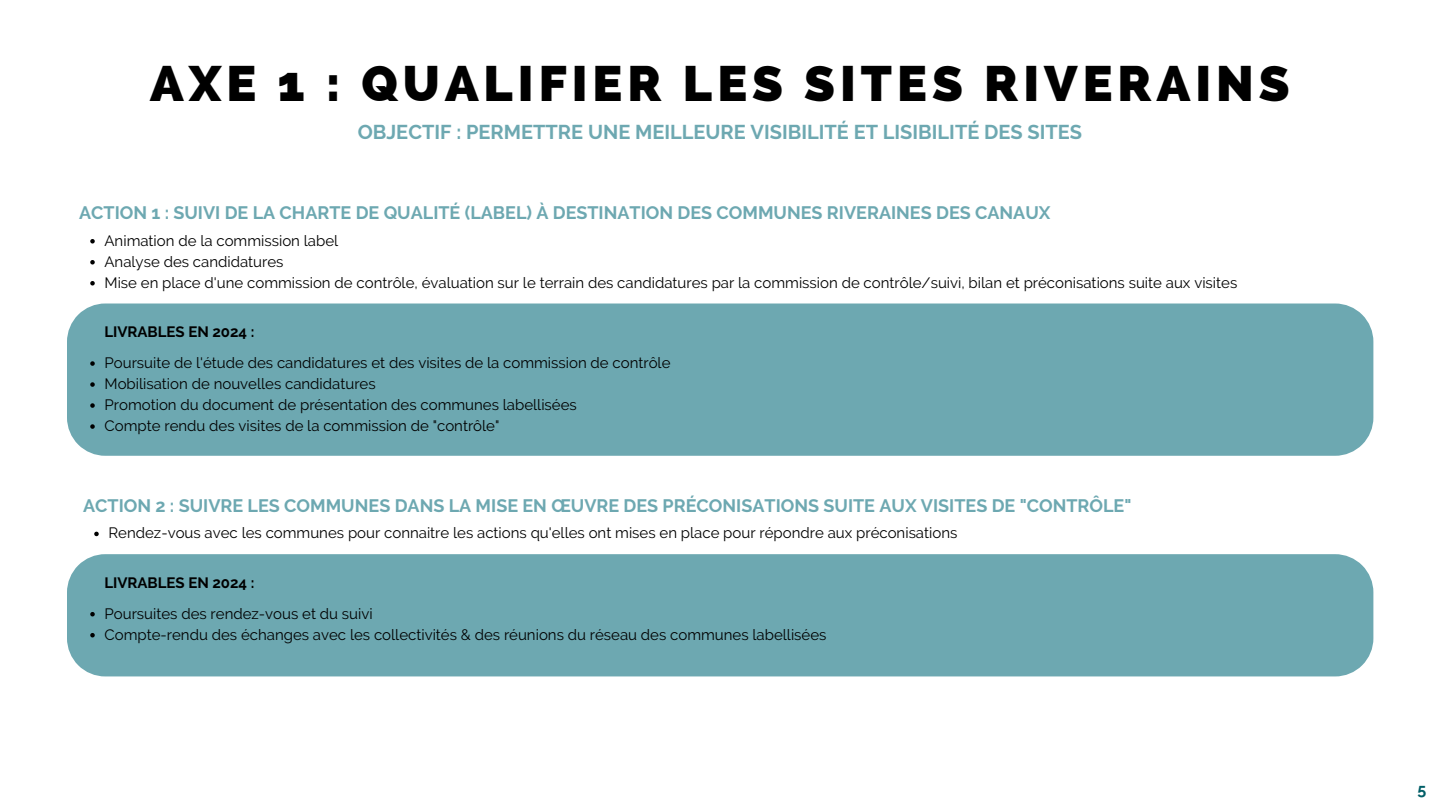
<style>
.page{position:relative;width:1440px;height:810px;background:#fff}
.page>*{position:absolute;margin:0;border:0;box-sizing:border-box;transform-origin:0 0}
.t1{font:800 50px "Raleway";letter-spacing:.1em;color:#000}
.t2{font:700 20px "Raleway";color:#6da8b1}
.t3{font:700 18px "Raleway";color:#6da8b1}
.t4{font:700 16px "Raleway";color:#005e67}
.t5{font:15px "Raleway";color:#000}
.t6{font:700 15px "Raleway";color:#000}
</style>
<div class="page">
<div style="left:67px;top:304px;width:1306px;height:152px;background:#6da8b1"></div>
<svg style="left:90px;top:361px;width:5px;height:5px"></svg>
<svg style="left:90px;top:382px;width:5px;height:5px"></svg>
<svg style="left:90px;top:403px;width:5px;height:5px"></svg>
<svg style="left:90px;top:424px;width:5px;height:5px"></svg>
<svg style="left:90px;top:239px;width:5px;height:5px"></svg>
<svg style="left:90px;top:260px;width:5px;height:5px"></svg>
<svg style="left:90px;top:281px;width:5px;height:5px"></svg>
<div style="left:67px;top:554px;width:1306px;height:122px;background:#6da8b1"></div>
<svg style="left:90px;top:612px;width:5px;height:4px"></svg>
<svg style="left:90px;top:633px;width:5px;height:4px"></svg>
<svg style="left:94px;top:532px;width:5px;height:4px"></svg>
<p class="t1" style="left:150px;top:54px;width:1141px">AXE 1 : QUALIFIER LES SITES RIVERAINS</p>
<p class="t2" style="left:358px;top:120px;width:726px">OBJECTIF : PERMETTRE UNE MEILLEURE VISIBILITÉ ET LISIBILITÉ DES SITES</p>
<p class="t3" style="left:79px;top:202px;width:973px">ACTION 1 : SUIVI DE LA CHARTE DE QUALITÉ (LABEL) À DESTINATION DES COMMUNES RIVERAINES DES CANAUX</p>
<p class="t5" style="left:105px;top:232px;width:235px">Animation de la commission label</p>
<p class="t5" style="left:105px;top:253px;width:181px">Analyse des candidatures</p>
<p class="t5" style="left:105px;top:274px;width:1134px">Mise en place d'une commission de contrôle, évaluation sur le terrain des candidatures par la commission de contrôle/suivi, bilan et préconisations suite aux visites</p>
<p class="t6" style="left:104px;top:323px;width:152px">LIVRABLES EN 2024 :</p>
<p class="t5" style="left:105px;top:354px;width:568px">Poursuite de l'étude des candidatures et des visites de la commission de contrôle</p>
<p class="t5" style="left:105px;top:375px;width:273px">Mobilisation de nouvelles candidatures</p>
<p class="t5" style="left:105px;top:396px;width:474px">Promotion du document de présentation des communes labellisées</p>
<p class="t5" style="left:105px;top:417px;width:396px">Compte rendu des visites de la commission de "contrôle"</p>
<p class="t3" style="left:83px;top:495px;width:1050px">ACTION 2 : SUIVRE LES COMMUNES DANS LA MISE EN ŒUVRE DES PRÉCONISATIONS SUITE AUX VISITES DE "CONTRÔLE"</p>
<p class="t5" style="left:108px;top:524px;width:850px">Rendez-vous avec les communes pour connaitre les actions qu'elles ont mises en place pour répondre aux préconisations</p>
<p class="t6" style="left:104px;top:574px;width:152px">LIVRABLES EN 2024 :</p>
<p class="t5" style="left:105px;top:605px;width:270px">Poursuites des rendez-vous et du suivi</p>
<p class="t5" style="left:105px;top:626px;width:723px">Compte-rendu des échanges avec les collectivités &amp; des réunions du réseau des communes labellisées</p>
<p class="t4" style="left:1418px;top:780px;width:10px">5</p>
</div>
